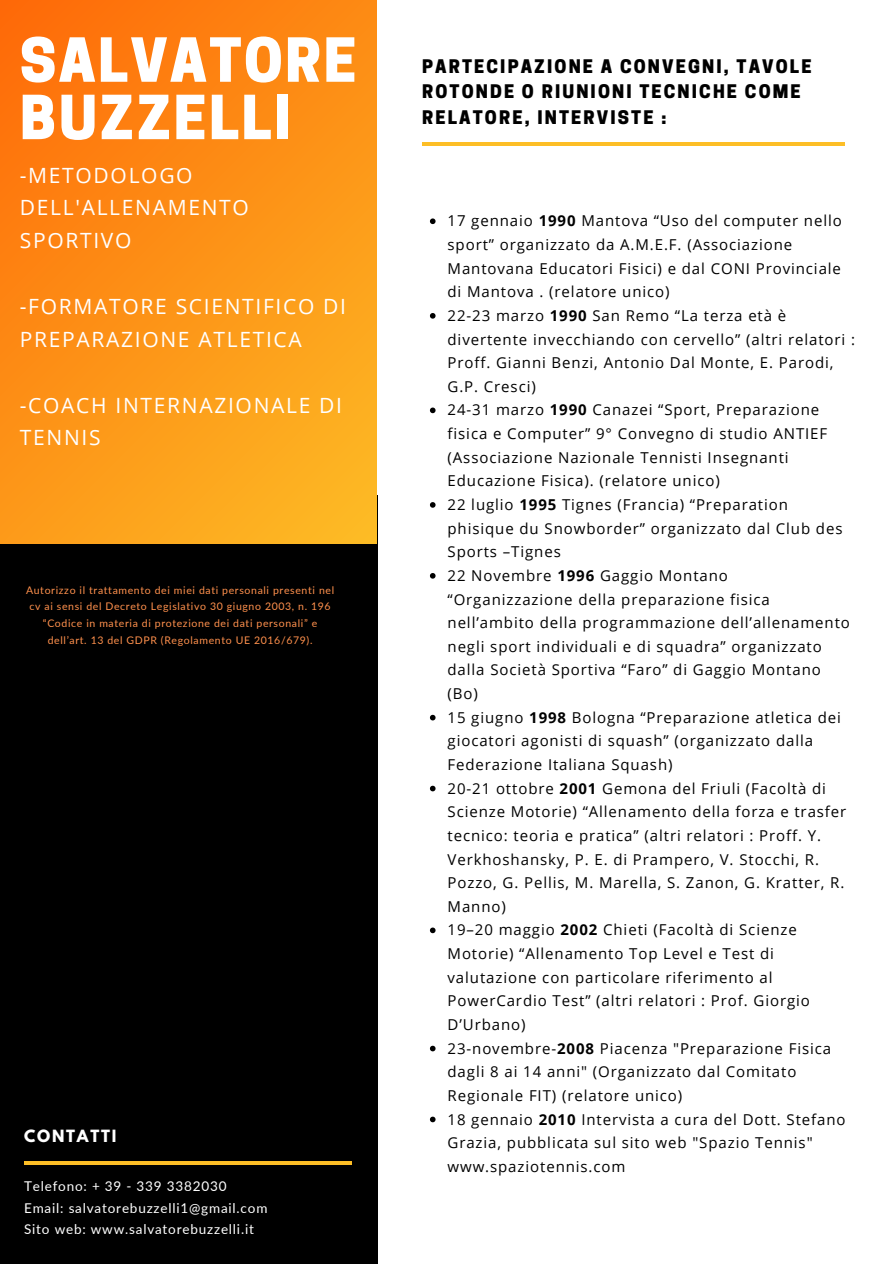
<style>
.page{position:relative;width:894px;height:1264px;background:#fff}
.page>*{position:absolute;margin:0;border:0;box-sizing:border-box;transform-origin:0 0}
.t1{font:800 57px/57.3px "Cooper Hewitt";letter-spacing:.04em;color:#fff}
.t2{font:21px/32.8px "Open Sans";letter-spacing:.08em;color:#fff}
.t3{font:800 17.55px/25.7px "Cooper Hewitt";letter-spacing:.12em;color:#000}
.t4{font:15px/23.7px "Open Sans";letter-spacing:.06em;color:#000}
.t5{font:700 15px "League Spartan";letter-spacing:.12em;color:#fff}
.t6{font:13.5px/21.3px "Lato";letter-spacing:.06em;color:#fff}
.t7{font:10.5px/16.6px "Lato";letter-spacing:.06em;color:#ff914d;text-align:center}
.s1{font-weight:700}
</style>
<div class="page">
<div style="left:0;top:495px;width:377px;height:768px;background:#000"></div>
<svg style="left:0;top:0;width:377px;height:543px;background:#fd9216"></svg>
<svg style="left:430px;top:218px;width:5px;height:6px"></svg>
<svg style="left:430px;top:313px;width:5px;height:5px"></svg>
<svg style="left:430px;top:407px;width:5px;height:6px"></svg>
<svg style="left:430px;top:502px;width:5px;height:5px"></svg>
<svg style="left:430px;top:573px;width:5px;height:5px"></svg>
<svg style="left:430px;top:714px;width:5px;height:6px"></svg>
<svg style="left:430px;top:785px;width:5px;height:6px"></svg>
<svg style="left:430px;top:927px;width:5px;height:6px"></svg>
<svg style="left:430px;top:1045px;width:5px;height:6px"></svg>
<svg style="left:430px;top:1116px;width:5px;height:6px"></svg>
<hr style="left:422px;top:142px;width:422px;height:3px;background:#fdbe26">
<svg style="left:24px;top:1161px;width:327px;height:3px"></svg>
<p class="t1" style="left:20px;top:39px;width:338px">SALVATORE<br>BUZZELLI</p>
<p class="t2" style="left:20px;top:158px;width:230px">-METODOLOGO<br>DELL'ALLENAMENTO<br>SPORTIVO</p>
<p class="t2" style="left:20px;top:289px;width:328px">-FORMATORE SCIENTIFICO DI<br>PREPARAZIONE ATLETICA</p>
<p class="t2" style="left:20px;top:388px;width:324px">-COACH INTERNAZIONALE DI<br>TENNIS</p>
<p class="t7" style="left:26px;top:581px;width:309px">Autorizzo il trattamento dei miei dati personali presenti nel cv ai sensi del Decreto Legislativo 30 giugno 2003, n. 196 “Codice in materia di protezione dei dati personali” e dell’art. 13 del GDPR (Regolamento UE 2016/679).</p>
<p class="t5" style="left:24px;top:1128px;width:94px">CONTATTI</p>
<p class="t6" style="left:24px;top:1175px;width:245px">Telefono: + 39 - 339 3382030<br>Email: salvatorebuzzelli1@gmail.com<br>Sito web: www.salvatorebuzzelli.it</p>
<p class="t3" style="left:422px;top:56px;width:391px">PARTECIPAZIONE A CONVEGNI, TAVOLE<br>ROTONDE O RIUNIONI TECNICHE COME<br>RELATORE, INTERVISTE :</p>
<h1 class="t4" style="left:447px;top:209px;width:395px">17 gennaio <span class="s1">1990</span> Mantova “Uso del computer nello sport” organizzato da A.M.E.F. (Associazione Mantovana Educatori Fisici) e dal CONI Provinciale di Mantova . (relatore unico)</h1>
<h2 class="t4" style="left:447px;top:303px;width:409px">22-23 marzo <span class="s1">1990</span> San Remo “La terza età è divertente invecchiando con cervello” (altri relatori :<br>Proff. Gianni Benzi, Antonio Dal Monte, E. Parodi, G.P. Cresci)</h2>
<h2 class="t4" style="left:447px;top:398px;width:381px">24-31 marzo <span class="s1">1990</span> Canazei “Sport, Preparazione fisica e Computer” 9° Convegno di studio ANTIEF (Associazione Nazionale Tennisti Insegnanti Educazione Fisica). (relatore unico)</h2>
<h2 class="t4" style="left:447px;top:492px;width:396px">22 luglio <span class="s1">1995</span> Tignes (Francia) “Preparation phisique du Snowborder” organizzato dal Club des<br>Sports –Tignes</h2>
<p class="t4" style="left:447px;top:563px;width:404px">22 Novembre <span class="s1">1996</span> Gaggio Montano “Organizzazione della preparazione fisica nell’ambito della programmazione dell’allenamento negli sport individuali e di squadra” organizzato dalla Società Sportiva “Faro” di Gaggio Montano (Bo)</p>
<p class="t4" style="left:447px;top:705px;width:395px">15 giugno <span class="s1">1998</span> Bologna “Preparazione atletica dei giocatori agonisti di squash” (organizzato dalla<br>Federazione Italiana Squash)</p>
<h4 class="t4" style="left:447px;top:776px;width:400px">20-21 ottobre <span class="s1">2001</span> Gemona del Friuli (Facoltà di Scienze Motorie) “Allenamento della forza e trasfer tecnico: teoria e pratica” (altri relatori : Proff. Y.<br>Verkhoshansky, P. E. di Prampero, V. Stocchi, R.<br>Pozzo, G. Pellis, M. Marella, S. Zanon, G. Kratter, R.<br>Manno)</h4>
<p class="t4" style="left:447px;top:917px;width:364px">19–20 maggio <span class="s1">2002</span> Chieti (Facoltà di Scienze Motorie) “Allenamento Top Level e Test di valutazione con particolare riferimento al PowerCardio Test” (altri relatori : Prof. Giorgio D’Urbano)</p>
<h5 class="t4" style="left:447px;top:1035px;width:385px">23-novembre-<span class="s1">2008</span> Piacenza "Preparazione Fisica dagli 8 ai 14 anni" (Organizzato dal Comitato<br>Regionale FIT) (relatore unico)</h5>
<h3 class="t4" style="left:447px;top:1106px;width:399px">18 gennaio <span class="s1">2010</span> Intervista a cura del Dott. Stefano<br>Grazia, pubblicata sul sito web "Spazio Tennis" www.spaziotennis.com</h3>
</div>
